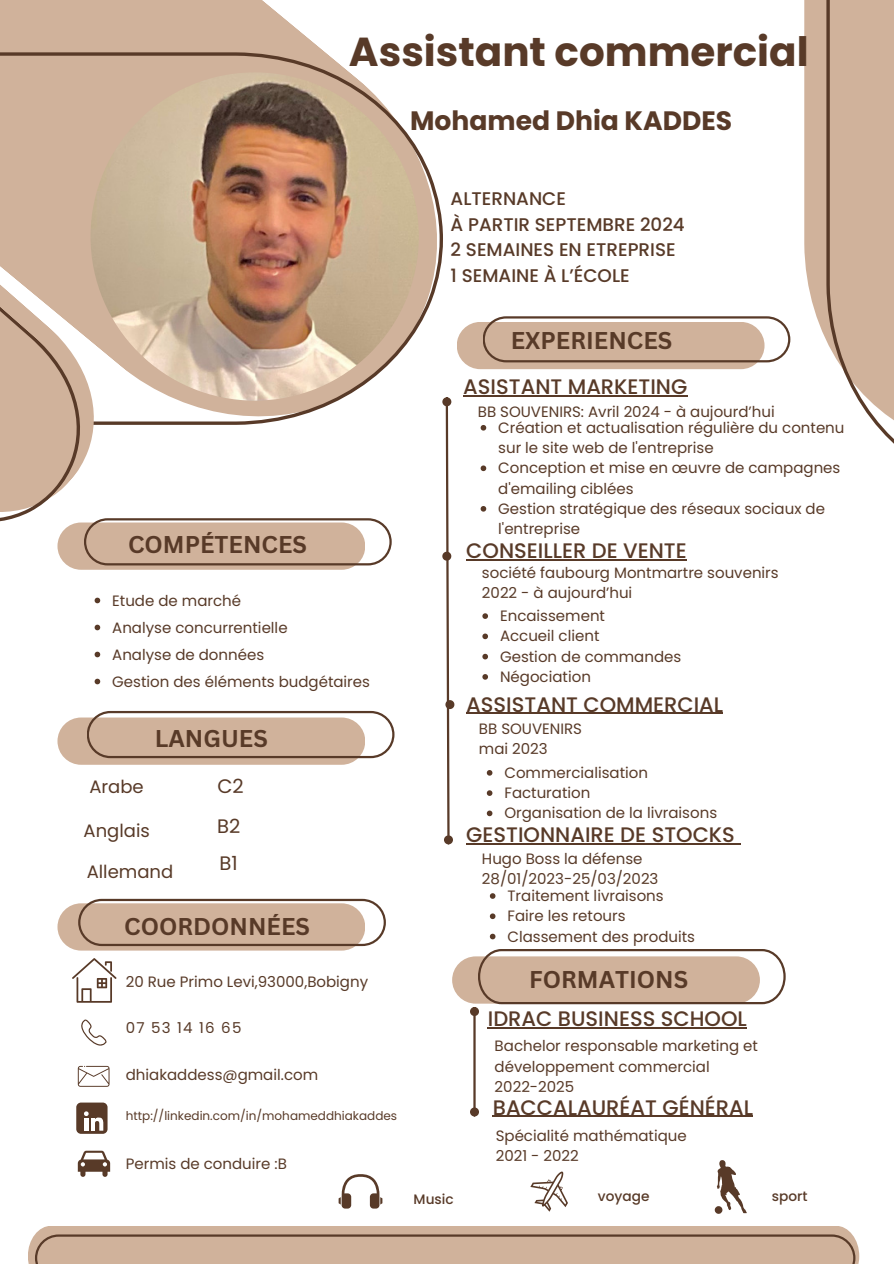
<style>
.page{position:relative;width:894px;height:1264px;background:#fff}
.page>*{position:absolute;margin:0;border:0;box-sizing:border-box;transform-origin:0 0}
.t1{font:700 40.5px "Poppins";color:#583a28}
.t2{font:700 26.55px "Poppins";color:#583a28}
.t3{font:700 23.55px "Canva Sans";color:#583a28}
.t4{font:500 21px "Poppins";color:#583a28}
.t5{font:19.5px "Poppins";color:#583a28}
.t6{font:500 18.3px/25.5px "Poppins";color:#583a28}
.t7{font:18px "Poppins";color:#583a28}
.t8{font:15px/20.2px "Poppins";color:#583a28}
.t9{font:500 13.65px "Poppins";color:#583a28}
.t10{font:12px "Poppins";color:#583a28}
</style>
<div class="page">
<svg style="left:102px;top:0;width:350px;height:403px"></svg>
<svg style="left:804px;top:0;width:22px;height:340px;fill:#d0b29b"></svg>
<div style="left:57px;top:522px;width:308px;height:47px;background:linear-gradient(to right,#d0b29b,#d0b29b);border-radius:24px"></div>
<svg style="left:84px;top:518px;width:307px;height:47px"></svg>
<div style="left:57px;top:717px;width:308px;height:47px;background:#d0b29b;border-radius:24px"></div>
<svg style="left:72px;top:958px;width:44px;height:44px"></svg>
<svg style="left:78px;top:1065px;width:31px;height:21px"></svg>
<svg style="left:338px;top:1174px;width:44px;height:34px"></svg>
<svg style="left:530px;top:1171px;width:37px;height:40px"></svg>
<div style="left:57px;top:903px;width:308px;height:47px;background:#d0b29b;border-radius:24px"></div>
<svg style="left:78px;top:898px;width:308px;height:48px"></svg>
<svg style="left:102px;top:52px;width:341px;height:373px"></svg>
<svg style="left:89px;top:0;width:13px;height:520px;fill:#d0b29b"></svg>
<svg style="left:826px;top:0;width:67px;height:443px"></svg>
<svg style="left:0;top:0;width:89px;height:530px"></svg>
<svg style="left:87px;top:711px;width:307px;height:47px"></svg>
<div style="left:28px;top:1225px;width:831px;height:38px;background:#d0b29b"></div>
<svg style="left:35px;top:1234px;width:820px;height:29px"></svg>
<svg style="left:714px;top:1160px;width:32px;height:53px"></svg>
<svg style="left:81px;top:1019px;width:26px;height:26px"></svg>
<hr style="left:473px;top:1015px;width:2px;height:92px;background:#583a28">
<div style="left:471px;top:1108px;width:6px;height:7px;background:#583a28;border-radius:50%"></div>
<div style="left:470px;top:1107px;width:9px;height:9px;border:2px solid #583a28;border-radius:50%"></div>
<div style="left:470px;top:1007px;width:9px;height:9px;border:2px solid #583a28;border-radius:50%"></div>
<div style="left:452px;top:956px;width:307px;height:47px;background:#d0b29b;border-radius:24px"></div>
<svg style="left:471px;top:949px;width:314px;height:65px"></svg>
<div style="left:456px;top:322px;width:308px;height:47px;background:#d0b29b;border-radius:24px"></div>
<div style="left:445px;top:836px;width:6px;height:7px;background:#583a28;border-radius:50%"></div>
<div style="left:444px;top:835px;width:9px;height:9px;border:2px solid #583a28;border-radius:50%"></div>
<div style="left:443px;top:398px;width:7px;height:7px;background:#583a28;border-radius:50%"></div>
<div style="left:442px;top:397px;width:9px;height:9px;border:2px solid #583a28;border-radius:50%"></div>
<svg style="left:483px;top:316px;width:307px;height:46px"></svg>
<svg style="left:440px;top:403px;width:15px;height:435px"></svg>
<div style="left:76px;top:1102px;width:31px;height:31px;background:#583a28;border-radius:5px"></div>
<svg style="left:84px;top:1111px;width:20px;height:19px"></svg>
<svg style="left:78px;top:1150px;width:32px;height:26px"></svg>
<svg style="left:95px;top:597px;width:5px;height:6px"></svg>
<svg style="left:95px;top:624px;width:5px;height:6px"></svg>
<svg style="left:95px;top:651px;width:5px;height:6px"></svg>
<svg style="left:95px;top:678px;width:5px;height:6px"></svg>
<hr style="left:487px;top:1027px;width:259px;height:1px;background:#583a28">
<hr style="left:492px;top:1115px;width:260px;height:1px;background:#583a28">
<hr style="left:463px;top:395px;width:224px;height:1px;background:#583a28">
<svg style="left:482px;top:613px;width:6px;height:6px"></svg>
<svg style="left:482px;top:633px;width:6px;height:6px"></svg>
<svg style="left:482px;top:653px;width:6px;height:6px"></svg>
<svg style="left:482px;top:674px;width:6px;height:5px"></svg>
<hr style="left:466px;top:713px;width:257px;height:1px;background:#583a28">
<svg style="left:486px;top:770px;width:6px;height:5px"></svg>
<svg style="left:486px;top:790px;width:6px;height:6px"></svg>
<svg style="left:486px;top:810px;width:6px;height:6px"></svg>
<hr style="left:466px;top:843px;width:268px;height:1px;background:#583a28">
<svg style="left:489px;top:893px;width:6px;height:5px"></svg>
<svg style="left:489px;top:913px;width:6px;height:6px"></svg>
<svg style="left:489px;top:933px;width:6px;height:6px"></svg>
<hr style="left:466px;top:559px;width:220px;height:1px;background:#583a28">
<svg style="left:480px;top:425px;width:6px;height:5px"></svg>
<svg style="left:480px;top:465px;width:6px;height:6px"></svg>
<svg style="left:480px;top:506px;width:6px;height:5px"></svg>
<p class="t1" style="left:349px;top:23px;width:461px">Assistant commercial</p>
<p class="t2" style="left:410px;top:102px;width:323px">Mohamed Dhia KADDES</p>
<p class="t6" style="left:450px;top:186px;width:235px">ALTERNANCE<br>À PARTIR SEPTEMBRE 2024<br>2 SEMAINES EN ETREPRISE<br>1 SEMAINE À L’ÉCOLE</p>
<h6 class="t3" style="left:128px;top:528px;width:180px">COMPÉTENCES</h6>
<h3 class="t8" style="left:112px;top:590px;width:130px">Etude de marché</h3>
<h4 class="t8" style="left:112px;top:617px;width:177px">Analyse concurrentielle</h4>
<p class="t8" style="left:112px;top:644px;width:153px">Analyse de données</p>
<p class="t8" style="left:112px;top:671px;width:259px">Gestion des éléments budgétaires</p>
<h1 class="t3" style="left:155px;top:722px;width:114px">LANGUES</h1>
<p class="t7" style="left:89px;top:774px;width:56px">Arabe</p>
<p class="t7" style="left:84px;top:818px;width:68px">Anglais</p>
<p class="t7" style="left:87px;top:859px;width:88px">Allemand</p>
<p class="t5" style="left:217px;top:773px;width:28px">C2</p>
<p class="t5" style="left:217px;top:812px;width:25px">B2</p>
<h4 class="t5" style="left:219px;top:849px;width:20px">B1</h4>
<h3 class="t3" style="left:124px;top:909px;width:187px">COORDONNÉES</h3>
<p class="t8" style="left:126px;top:972px;width:244px">20 Rue Primo Levi,93000,Bobigny</p>
<h4 class="t8" style="left:126px;top:1017px;width:117px">07 53 14 16 65</h4>
<p class="t8" style="left:126px;top:1064px;width:194px">dhiakaddess@gmail.com</p>
<p class="t10" style="left:126px;top:1106px;width:273px">http://linkedin.com/in/mohameddhiakaddes</p>
<p class="t8" style="left:126px;top:1153px;width:162px">Permis de conduire :B</p>
<p class="t3" style="left:510px;top:324px;width:163px">EXPERIENCES</p>
<h5 class="t4" style="left:463px;top:372px;width:225px">ASISTANT MARKETING</h5>
<p class="t8" style="left:477px;top:402px;width:298px">BB SOUVENIRS: Avril 2024 - à aujourd’hui</p>
<p class="t8" style="left:498px;top:417px;width:347px">Création et actualisation régulière du contenu sur le site web de l'entreprise</p>
<p class="t8" style="left:498px;top:458px;width:343px">Conception et mise en œuvre de campagnes d'emailing ciblées</p>
<p class="t8" style="left:498px;top:498px;width:328px">Gestion stratégique des réseaux sociaux de l'entreprise</p>
<p class="t4" style="left:466px;top:536px;width:222px">CONSEILLER DE VENTE</p>
<p class="t8" style="left:482px;top:562px;width:298px">société faubourg Montmartre souvenirs</p>
<h5 class="t8" style="left:482px;top:583px;width:152px">2022 - à aujourd’hui</h5>
<p class="t8" style="left:500px;top:605px;width:106px">Encaissement</p>
<h5 class="t8" style="left:500px;top:626px;width:101px">Accueil client</h5>
<p class="t8" style="left:500px;top:646px;width:183px">Gestion de commandes</p>
<h4 class="t8" style="left:500px;top:666px;width:92px">Négociation</h4>
<h3 class="t4" style="left:466px;top:689px;width:258px">ASSISTANT COMMERCIAL</h3>
<p class="t8" style="left:479px;top:718px;width:105px">BB SOUVENIRS</p>
<p class="t8" style="left:479px;top:738px;width:70px">mai 2023</p>
<p class="t8" style="left:504px;top:762px;width:145px">Commercialisation</p>
<p class="t8" style="left:504px;top:782px;width:87px">Facturation</p>
<p class="t8" style="left:504px;top:803px;width:214px">Organisation de la livraisons</p>
<p class="t4" style="left:466px;top:819px;width:270px">GESTIONNAIRE DE STOCKS</p>
<p class="t8" style="left:482px;top:848px;width:162px">Hugo Boss la défense</p>
<p class="t8" style="left:482px;top:869px;width:178px">28/01/2023-25/03/2023</p>
<p class="t8" style="left:507px;top:885px;width:158px">Traitement livraisons</p>
<h3 class="t8" style="left:507px;top:906px;width:120px">Faire les retours</h3>
<p class="t8" style="left:507px;top:926px;width:189px">Classement des produits</p>
<h2 class="t3" style="left:529px;top:963px;width:160px">FORMATIONS</h2>
<p class="t4" style="left:487px;top:1004px;width:260px">IDRAC BUSINESS SCHOOL</p>
<p class="t8" style="left:494px;top:1035px;width:265px">Bachelor responsable marketing et développement commercial</p>
<p class="t8" style="left:494px;top:1076px;width:81px">2022-2025</p>
<p class="t8" style="left:495px;top:1125px;width:192px">Spécialité mathématique</p>
<p class="t8" style="left:495px;top:1145px;width:85px">2021 - 2022</p>
<h3 class="t4" style="left:492px;top:1092px;width:262px">BACCALAURÉAT GÉNÉRAL</h3>
<p class="t9" style="left:413px;top:1190px;width:42px">Music</p>
<p class="t9" style="left:771px;top:1186px;width:37px">sport</p>
<p class="t9" style="left:597px;top:1186px;width:53px">voyage</p>
</div>
